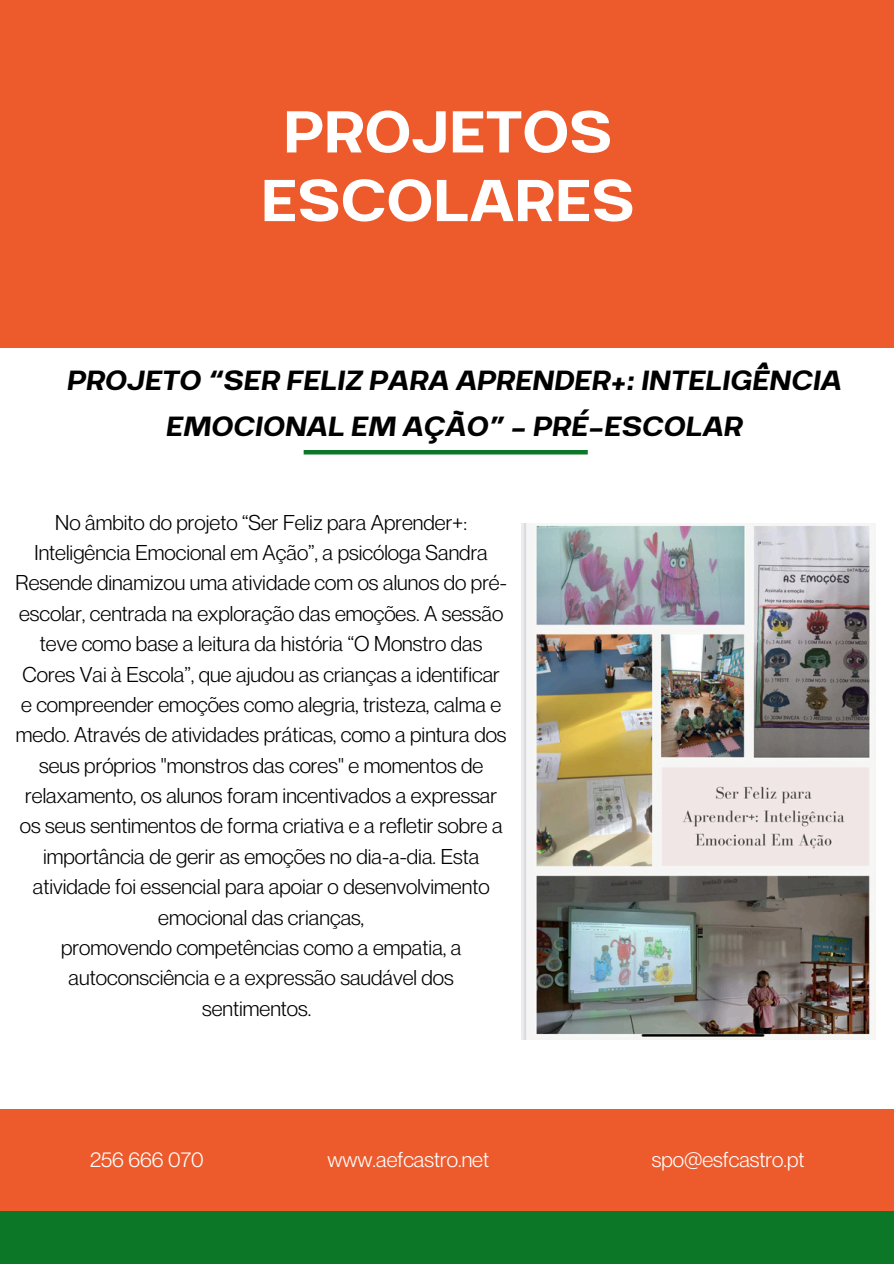
<style>
.page{position:relative;width:894px;height:1264px;background:#fff}
.page>*{position:absolute;margin:0;border:0;box-sizing:border-box;transform-origin:0 0}
.t1{font:70.35px/68.7px "Breul Grotesk A";color:#fff;text-align:center}
.t2{font:italic 33.15px/45.3px "Breul Grotesk A";color:#000;text-align:center}
.t3{font:21px/30.3px "Neue Montreal";color:#000;text-align:center}
.t4{font:21px "Neue Montreal";color:#fff}
</style>
<div class="page">
<div style="left:0;top:0;width:893px;height:348px;background:#ed5b2d"></div>
<div style="left:0;top:1108px;width:893px;height:104px;background:#ed5b2d"></div>
<div style="left:0;top:1211px;width:893px;height:52px;background:#0d7728"></div>
<hr style="left:303px;top:450px;width:284px;height:4px;background:#0d7728">
<img style="left:521px;top:523px;width:354px;height:516px">
<h1 class="t1" style="left:261px;top:89px;width:375px">PROJETOS<br>ESCOLARES</h1>
<p class="t2" style="left:66px;top:354px;width:776px">PROJETO “SER FELIZ PARA APRENDER+: INTELIGÊNCIA<br>EMOCIONAL EM AÇÃO” - PRÉ-ESCOLAR</p>
<p class="t3" style="left:16px;top:506px;width:492px">No âmbito do projeto “Ser Feliz para Aprender+:<br>Inteligência Emocional em Ação”, a psicóloga Sandra Resende dinamizou uma atividade com os alunos do pré&shy;escolar, centrada na exploração das emoções. A sessão teve como base a leitura da história “O Monstro das Cores Vai à Escola”, que ajudou as crianças a identificar e compreender emoções como alegria, tristeza, calma e medo. Através de atividades práticas, como a pintura dos seus próprios "monstros das cores" e momentos de relaxamento, os alunos foram incentivados a expressar os seus sentimentos de forma criativa e a refletir sobre a importância de gerir as emoções no dia-a-dia. Esta atividade foi essencial para apoiar o desenvolvimento emocional das crianças,</p>
<p class="t3" style="left:61px;top:932px;width:401px">promovendo competências como a empatia, a autoconsciência e a expressão saudável dos sentimentos.</p>
<h2 class="t4" style="left:90px;top:1146px;width:115px">256 666 070</h2>
<p class="t4" style="left:327px;top:1146px;width:163px">www.aefcastro.net</p>
<p class="t4" style="left:651px;top:1146px;width:154px">spo@esfcastro.pt</p>
</div>
